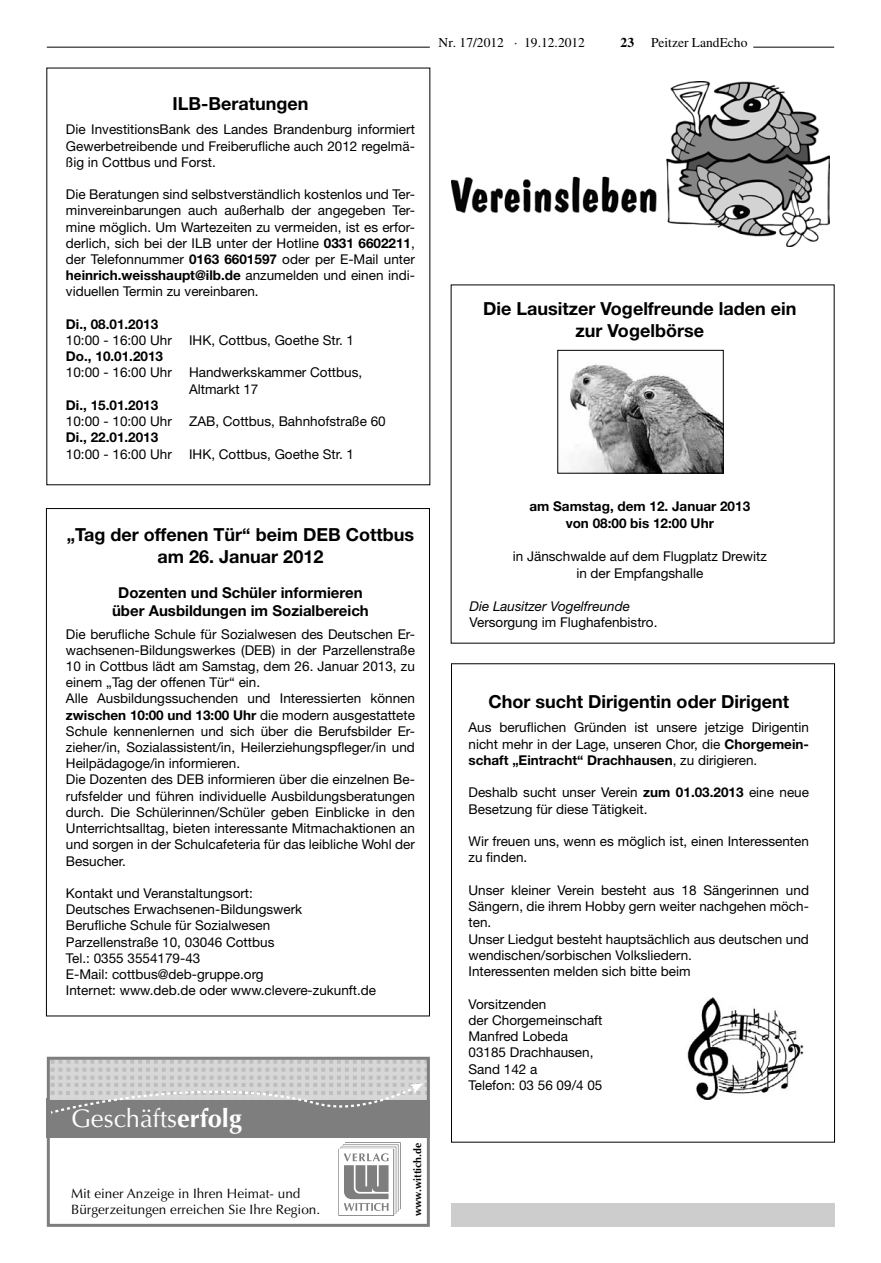
<style>
.page{position:relative;width:881px;height:1263px;background:#fff}
.page>*{position:absolute;margin:0;border:0;box-sizing:border-box;transform-origin:0 0}
.t1{font:25.5px "Optima LT";color:#fff}
.t2{font:700 18px/21.6px "Helvetica Neue LT";color:#000;text-align:center}
.t3{font:700 15px/18px "Helvetica Neue LT";color:#000;text-align:center}
.t4{font:13.5px/16.2px "Helvetica Neue LT";color:#000}
.t5{font:700 13.5px/16.5px "Helvetica Neue LT";color:#000;text-align:center}
.t6{font:13.5px/16.2px "Optima LT";color:#000}
.t7{font:13.5px "Times LT";color:#000}
.t8{font:italic 13.5px "Helvetica Neue LT";color:#000}
.t9{font:700 10.5px "Optima LT";color:#000}
.s1{font-weight:700}
</style>
<div class="page">
<hr style="left:753px;top:47px;width:80px;height:1px;background:#000">
<hr style="left:47px;top:47px;width:382px;height:1px;background:#000">
<img style="left:451px;top:81px;width:378px;height:165px">
<div style="left:47px;top:1099px;width:382px;height:39px;background:#7e7e7e"></div>
<svg style="left:51px;top:1061px;width:374px;height:53px"></svg>
<svg style="left:338px;top:1142px;width:62px;height:74px"></svg>
<div style="left:47px;top:1057px;width:382px;height:170px;border:3px solid #7e7e7e"></div>
<img style="left:570px;top:364px;width:151px;height:107px">
<div style="left:557px;top:350px;width:166px;height:123px;border:1px solid #000"></div>
<img style="left:687px;top:997px;width:117px;height:102px">
<div style="left:451px;top:1203px;width:382px;height:24px;background:#cecdcd"></div>
<p class="t7" style="left:438px;top:34px;width:148px">Nr. 17/2012 · 19.12.2012</p>
<p class="t7" style="left:620px;top:34px;width:128px"><span class="s1">23</span> Peitzer LandEcho</p>
<h2 class="t2" style="left:172px;top:92px;width:138px">ILB-Beratungen</h2>
<p class="t4" style="left:66px;top:121px;width:350px;text-align:justify">Die InvestitionsBank des Landes Brandenburg informiert Gewerbetreibende und Freiberufliche auch 2012 regelmä&shy;ßig in Cottbus und Forst.</p>
<p class="t4" style="left:66px;top:186px;width:350px;text-align:justify">Die Beratungen sind selbstverständlich kostenlos und Ter&shy;minvereinbarungen auch außerhalb der angegeben Ter&shy;mine möglich. Um Wartezeiten zu vermeiden, ist es erfor&shy;derlich, sich bei der ILB unter der Hotline <span class="s1">0331 6602211</span>, der Telefonnummer <span class="s1">0163 6601597</span> oder per E-Mail unter <span class="s1">heinrich.weisshaupt@ilb.de</span> anzumelden und einen indi&shy;viduellen Termin zu vereinbaren.</p>
<p class="t5" style="left:66px;top:315px;width:94px">Di., 08.01.2013</p>
<p class="t4" style="left:66px;top:332px;width:107px">10:00 - 16:00 Uhr</p>
<p class="t4" style="left:189px;top:332px;width:166px">IHK, Cottbus, Goethe Str. 1</p>
<p class="t5" style="left:66px;top:348px;width:99px">Do., 10.01.2013</p>
<p class="t4" style="left:66px;top:364px;width:107px">10:00 - 16:00 Uhr</p>
<p class="t4" style="left:189px;top:364px;width:175px">Handwerkskammer Cottbus,<br>Altmarkt 17</p>
<p class="t5" style="left:66px;top:396px;width:94px">Di., 15.01.2013</p>
<p class="t4" style="left:66px;top:413px;width:107px">10:00 - 10:00 Uhr</p>
<p class="t4" style="left:189px;top:413px;width:198px">ZAB, Cottbus, Bahnhofstraße 60</p>
<p class="t5" style="left:66px;top:429px;width:94px">Di., 22.01.2013</p>
<p class="t4" style="left:66px;top:445px;width:107px">10:00 - 16:00 Uhr</p>
<p class="t4" style="left:189px;top:445px;width:166px">IHK, Cottbus, Goethe Str. 1</p>
<h2 class="t2" style="left:67px;top:524px;width:349px">„Tag der offenen Tür“ beim DEB Cottbus am 26. Januar 2012</h2>
<p class="t3" style="left:112px;top:583px;width:258px">Dozenten und Schüler informieren über Ausbildungen im Sozialbereich</p>
<p class="t4" style="left:66px;top:626px;width:350px">Die berufliche Schule für Sozialwesen des Deutschen Er&shy;wachsenen-Bildungswerkes (DEB) in der Parzellenstraße 10 in Cottbus lädt am Samstag, dem 26. Januar 2013, zu einem „Tag der offenen Tür“ ein.<br>Alle Ausbildungssuchenden und Interessierten können <span class="s1">zwischen 10:00 und 13:00 Uhr</span> die modern ausgestattete Schule kennenlernen und sich über die Berufsbilder Er&shy;zieher/in, Sozialassistent/in, Heilerziehungspfleger/in und Heilpädagoge/in informieren.<br>Die Dozenten des DEB informieren über die einzelnen Be&shy;rufsfelder und führen individuelle Ausbildungsberatungen durch. Die Schülerinnen/Schüler geben Einblicke in den Unterrichtsalltag, bieten interessante Mitmachaktionen an und sorgen in der Schulcafeteria für das leibliche Wohl der Besucher.</p>
<p class="t4" style="left:66px;top:885px;width:311px">Kontakt und Veranstaltungsort:<br>Deutsches Erwachsenen-Bildungswerk<br>Berufliche Schule für Sozialwesen<br>Parzellenstraße 10, 03046 Cottbus<br>Tel.: 0355 3554179-43<br>E-Mail: cottbus@deb-gruppe.org<br>Internet: www.deb.de oder www.clevere-zukunft.de</p>
<h1 class="t1" style="left:71px;top:1104px;width:172px">Geschäfts<span class="s1">erfolg</span></h1>
<p class="t6" style="left:71px;top:1185px;width:250px">Mit einer Anzeige in Ihren Heimat- und<br>Bürgerzeitungen erreichen Sie Ihre Region.</p>
<p class="t9" style="left:411px;top:1216px;width:74px;rotate:-90deg">www.wittich.de</p>
<h2 class="t2" style="left:483px;top:297px;width:314px">Die Lausitzer Vogelfreunde laden ein zur Vogelbörse</h2>
<p class="t5" style="left:529px;top:498px;width:222px">am Samstag, dem 12. Januar 2013 von 08:00 bis 12:00 Uhr</p>
<p class="t4" style="left:512px;top:548px;width:255px;text-align:center">in Jänschwalde auf dem Flugplatz Drewitz in der Empfangshalle</p>
<p class="t8" style="left:469px;top:598px;width:162px">Die Lausitzer Vogelfreunde</p>
<p class="t4" style="left:469px;top:614px;width:189px">Versorgung im Flughafenbistro.</p>
<h2 class="t2" style="left:488px;top:690px;width:302px">Chor sucht Dirigentin oder Dirigent</h2>
<p class="t4" style="left:468px;top:719px;width:342px;text-align:justify">Aus beruflichen Gründen ist unsere jetzige Dirigentin nicht mehr in der Lage, unseren Chor, die <span class="s1">Chorgemein&shy;schaft „Eintracht“ Drachhausen</span>, zu dirigieren.</p>
<p class="t4" style="left:468px;top:784px;width:342px">Deshalb sucht unser Verein <span class="s1">zum 01.03.2013</span> eine neue<br>Besetzung für diese Tätigkeit.</p>
<p class="t4" style="left:468px;top:833px;width:342px">Wir freuen uns, wenn es möglich ist, einen Interessenten zu finden.</p>
<p class="t4" style="left:468px;top:882px;width:342px">Unser kleiner Verein besteht aus 18 Sängerinnen und Sängern, die ihrem Hobby gern weiter nachgehen möch&shy;ten.<br>Unser Liedgut besteht hauptsächlich aus deutschen und wendischen/sorbischen Volksliedern.<br>Interessenten melden sich bitte beim</p>
<p class="t4" style="left:468px;top:995px;width:135px">Vorsitzenden<br>der Chorgemeinschaft<br>Manfred Lobeda<br>03185 Drachhausen,<br>Sand 142 a<br>Telefon: 03 56 09/4 05</p>
</div>
